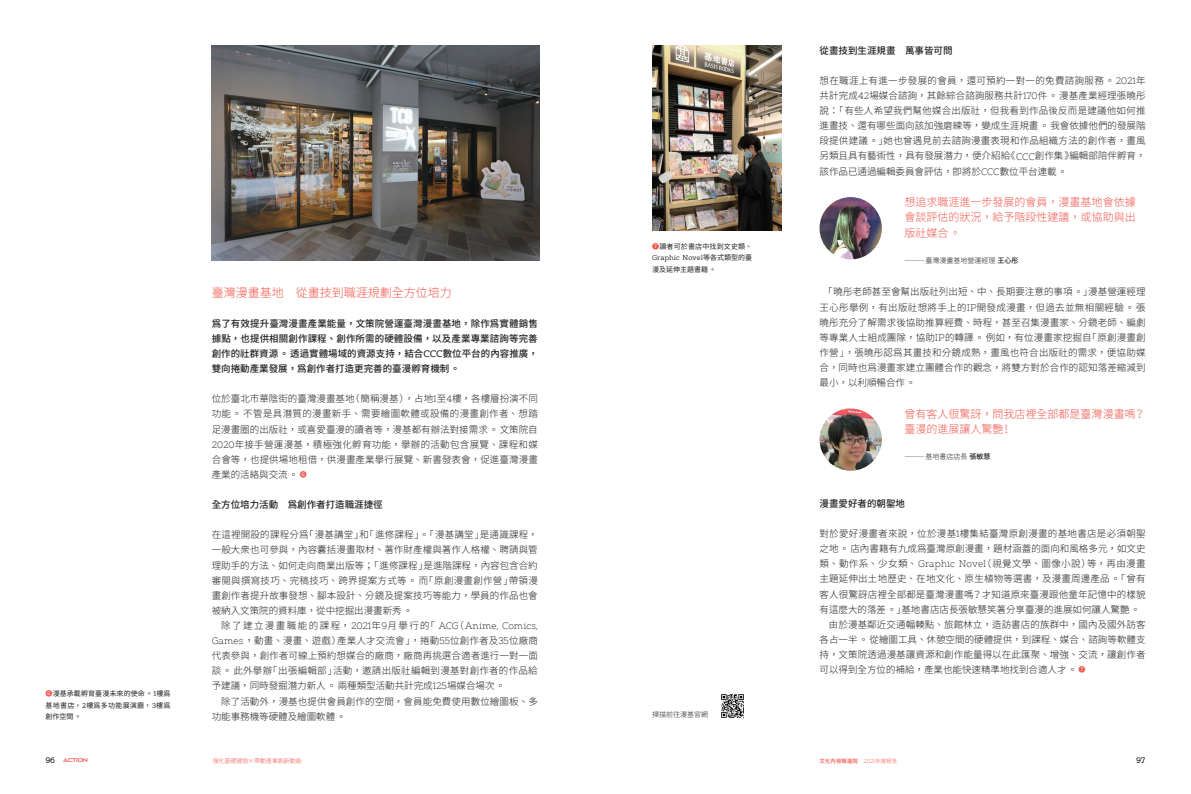
<style>
.page{position:relative;width:1191px;height:794px;background:#fff}
.page>*{position:absolute;margin:0;border:0;box-sizing:border-box;transform-origin:0 0}
.中標{font:12px "Gen Yo Gothic TW Light TTF";color:#f0594f}
.抽言{font:11px/15.4px "Gen Yo Gothic TW Light TTF";color:#f0594f;text-align:justify}
.內文{font:9.5px/15.1px "Gen Yo Gothic TW Light TTF";letter-spacing:.01em;color:#231f20;text-align:justify}
.前言{font:9.5px/15.1px "Gen Yo Gothic TW Medium TTF";color:#231f20;text-align:justify}
.段標{font:9.5px "Gen Yo Gothic TW Medium TTF";color:#231f20}
.t1{font:500 8px "Artegra Slab";color:#231f20}
.圖說{font:7px/11.5px "Gen Yo Gothic TW Regular TTF";letter-spacing:.015em;color:#231f20;text-align:justify}
.內文-2{font:7px "Gen Yo Gothic TW Light TTF";color:#231f20}
.圖說-2{font:7px "Gen Yo Gothic TW Light TTF";color:#231f20}
.單元標{font:6px "Gen Yo Gothic TW Light TTF";letter-spacing:-.01em;color:#f0594f}
.t2{font:5.5px "Gen Yo Gothic TW Medium TTF";color:#f0594f}
.t3{font:5.5px "Balgin Regular Sm Expanded";letter-spacing:-.05em;color:#f0594f}
.s1{color:#f0594f}
.s2{font-family:"Artegra Slab"}
.s3{font-family:"Artegra Slab";font-weight:500}
.s4{font-family:"Artegra Slab";font-weight:200}
.s5{font-family:"Gen Yo Gothic TW Regular TTF";font-size:7px;color:#f0594f}
.s6{font-family:"Gen Yo Gothic TW Medium TTF"}
.s7{font-family:"Gen Yo Gothic TW Light TTF"}
</style>
<div class="page">
<img style="left:212px;top:45px;width:327px;height:215px">
<img style="left:819px;top:408px;width:63px;height:63px;border-radius:31px">
<img style="left:819px;top:197px;width:63px;height:62px;border-radius:31px">
<img style="left:721px;top:694px;width:23px;height:24px">
<img style="left:652px;top:45px;width:129px;height:186px">
<p class="圖說" style="left:46px;top:688px;width:126px"><span class="s1">❻</span>漫基承載孵育臺漫未來的使命。<span class="s2">1</span>樓為基地書店，<span class="s2">2</span>樓為多功能展演廳，<span class="s2">3</span>樓為創作空間。</p>
<p class="中標" style="left:212px;top:286px;width:242px">臺灣漫畫基地　從畫技到職涯規劃全方位培力</p>
<p class="前言" style="left:212px;top:316px;width:328px">為了有效提升臺灣漫畫產業能量，文策院營運臺灣漫畫基地，除作為實體銷售據點，也提供相關創作課程、創作所需的硬體設備，以及產業專業諮詢等完善創作的社群資源。透過實體場域的資源支持，結合<span class="s3">CCC</span>數位平台的內容推廣，雙向捲動產業發展，為創作者打造更完善的臺漫孵育機制。</p>
<p class="內文" style="left:212px;top:391px;width:328px">位於臺北市華陰街的臺灣漫畫基地（簡稱漫基），占地<span class="s4">1</span>至<span class="s4">4</span>樓，各樓層扮演不同功能。不管是具潛質的漫畫新手、需要繪圖軟體或設備的漫畫創作者、想踏足漫畫圈的出版社，或喜愛臺漫的讀者等，漫基都有辦法對接需求。文策院自<span class="s4">2020</span>年接手營運漫基，積極強化孵育功能，擧辦的活動包含展覽、課程和媒合會等，也提供場地租借，供漫畫產業擧行展覽、新書發表會，促進臺灣漫畫產業的活絡與交流。 <span class="s5">❻</span></p>
<p class="段標" style="left:212px;top:499px;width:173px">全方位培力活動　為創作者打造職涯捷徑</p>
<p class="內文" style="left:212px;top:527px;width:327px">在這裡開設的課程分為「漫基講堂」和「進修課程」。「漫基講堂」是通識課程，一般大眾也可參與，內容囊括漫畫取材、著作財產權與著作人格權、聘請與管理助手的方法、如何走向商業出版等；「進修課程」是進階課程，內容包含合約審閱與撰寫技巧、完稿技巧、跨界提案方式等。而「原創漫畫創作營」帶領漫畫創作者提升故事發想、腳本設計、分鏡及提案技巧等能力，學員的作品也會被納入文策院的資料庫，從中挖掘出漫畫新秀。</p>
<p class="內文" style="left:212px;top:618px;width:327px;text-indent:9px">除了建立漫畫職能的課程，<span class="s4">2021</span>年<span class="s4">9</span>月擧行的「 <span class="s4">ACG</span>（<span class="s4">Anime, Comics, Games</span>，動畫、漫畫、遊戲）產業人才交流會」，捲動<span class="s4">55</span>位創作者及<span class="s4">35</span>位廠商代表參與，創作者可線上預約想媒合的廠商，廠商再挑選合適者進行一對一面談。此外擧辦「出張編輯部」活動，邀請出版社編輯到漫基對創作者的作品給予建議，同時發掘潛力新人。兩種類型活動共計完成<span class="s4">125</span>場媒合場次。</p>
<p class="內文" style="left:212px;top:693px;width:327px;text-indent:9px">除了活動外，漫基也提供會員創作的空間，會員能免費使用數位繪圖板、多功能事務機等硬體及繪圖軟體。</p>
<p class="圖說" style="left:652px;top:241px;width:101px"><span class="s1">❼</span>讀者可於書店中找到文史類、<span class="s2">Graphic Novel</span>等各式類型的臺漫及延伸主題書籍。</p>
<p class="圖說-2" style="left:652px;top:710px;width:57px">掃描前往漫基官網</p>
<p class="段標" style="left:819px;top:45px;width:134px">從畫技到生涯規畫　萬事皆可問</p>
<p class="內文" style="left:819px;top:73px;width:328px">想在職涯上有進一步發展的會員，還可預約一對一的免費諮詢服務。<span class="s4">2021</span>年共計完成<span class="s4">42</span>場媒合諮詢，其餘綜合諮詢服務共計<span class="s4">170</span>件。漫基產業經理張曉彤說：「有些人希望我們幫他媒合出版社，但我看到作品後反而是建議他如何推進畫技、還有哪些面向該加強磨練等，變成生涯規畫。我會依據他們的發展階段提供建議。」她也曾遇見前去諮詢漫畫表現和作品組織方法的創作者，畫風另類且具有藝術性，具有發展潛力，便介紹給《<span class="s4">CCC</span>創作集》編輯部陪伴孵育，該作品已通過編輯委員會評估，即將於<span class="s4">CCC</span>數位平台連載。</p>
<p class="抽言" style="left:904px;top:195px;width:233px">想追求職涯進一步發展的會員，漫畫基地會依據會談評估的狀況，給予階段性建議，或協助與出版社媒合。</p>
<p class="內文-2" style="left:904px;top:256px;width:115px">―――臺灣漫畫基地營運經理<span class="s6">王心彤</span></p>
<p class="內文" style="left:819px;top:284px;width:327px;text-align:center">「曉彤老師甚至會幫出版社列出短、中、長期要注意的事項。」漫基營運經理王心彤擧例，有出版社想將手上的<span class="s4">IP</span>開發成漫畫，但過去並無相關經驗。張曉彤充分了解需求後協助推算經費、時程，甚至召集漫畫家、分鏡老師、編劇等專業人士組成團隊，協助<span class="s4">IP</span>的轉譯。例如，有位漫畫家挖掘自「原創漫畫創作營」，張曉彤認為其畫技和分鏡成熟，畫風也符合出版社的需求，便協助媒合，同時也為漫畫家建立團體合作的觀念，將雙方對於合作的認知落差縮減到</p>
<p class="抽言" style="left:904px;top:406px;width:242px">曾有客人很驚訝，問我店裡全部都是臺灣漫畫嗎？</p>
<p class="抽言" style="left:904px;top:422px;width:109px">臺漫的進展讓人驚艷！</p>
<p class="內文-2" style="left:904px;top:453px;width:87px">―――基地書店店長<span class="s6">張敏慧</span></p>
<p class="段標" style="left:819px;top:498px;width:87px">漫畫愛好者的朝聖地</p>
<p class="內文" style="left:819px;top:526px;width:328px">對於愛好漫畫者來說，位於漫基<span class="s4">1</span>樓集結臺灣原創漫畫的基地書店是必須朝聖之地。店內書籍有九成為臺灣原創漫畫，題材涵蓋的面向和風格多元，如文史類、動作系、少女類、<span class="s4">Graphic Novel</span>（視覺文學、圖像小說）等，再由漫畫主題延伸出土地歷史、在地文化、原生植物等選書，及漫畫周邊產品。「曾有客人很驚訝店裡全部都是臺灣漫畫嗎？才知道原來臺漫跟他童年記憶中的樣貌有這麼大的落差。」基地書店店長張敏慧笑著分享臺漫的進展如何讓人驚艷。</p>
<p class="內文" style="left:819px;top:617px;width:327px;text-indent:9px">由於漫基鄰近交通輻輳點、旅館林立，造訪書店的族群中，國內及國外訪客各占一半。從繪圖工具、休憩空間的硬體提供，到課程、媒合、諮詢等軟體支持，文策院透過漫基讓資源和創作能量得以在此匯聚、增強、交流，讓創作者可以得到全方位的補給，產業也能快速精準地找到合適人才。 <span class="s5">❼</span></p>
<p class="t1" style="left:45px;top:754px;width:11px">96</p>
<p class="t1" style="left:1136px;top:754px;width:11px">97</p>
<p class="t3" style="left:63px;top:757px;width:26px">ACTION</p>
<p class="單元標" style="left:213px;top:757px;width:91px">強化基礎建設×帶動產業創新動能</p>
<p class="t2" style="left:819px;top:757px;width:79px">文化內容策進院 <span class="s4">2021</span><span class="s7">年度報吿</span></p>
</div>
